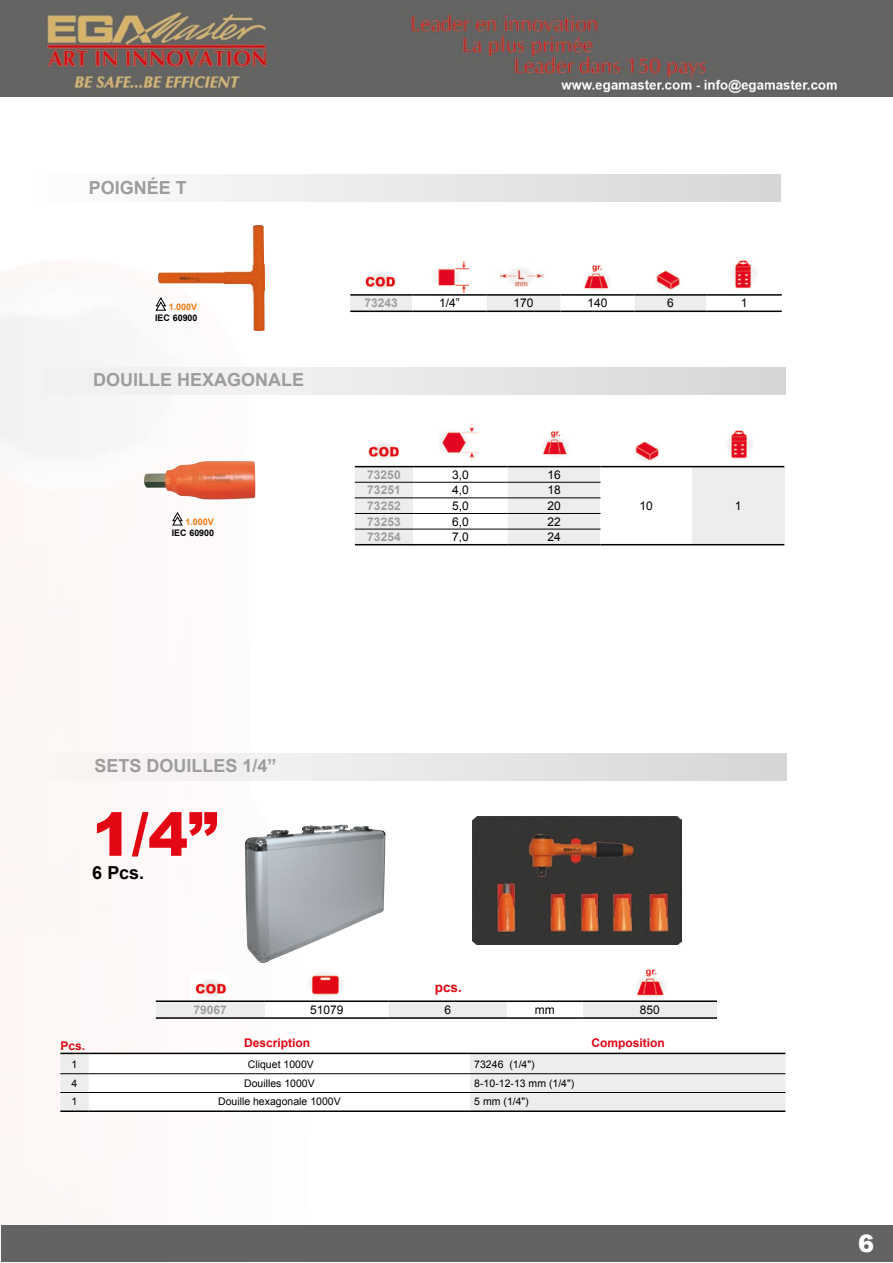
<style>
.page{position:relative;width:893px;height:1263px;background:#fff}
.page>*{position:absolute;margin:0;border:0;box-sizing:border-box;transform-origin:0 0}
.t1{font:900 60px "Arial";color:#e30613}
.t2{font:900 24px "Arial";color:#fff}
.t3{font:700 18px "Arial";color:#9d9d9c}
.t4{font:700 18px "Arial";color:#000}
.t5{font:700 13.5px "Arial";color:#e30613}
.t6{font:12px "Arial";color:#000}
.t7{font:700 12px "Arial";color:#9d9d9c}
.t8{font:700 12px "Arial";color:#e30613}
.t9{font:10.5px "Arial";color:#000}
.t10{font:700 9px "Arial";color:#000}
.t11{font:700 9px "Arial";color:#ef7b10}
</style>
<div class="page">
<div style="left:1px;top:1225px;width:891px;height:37px;background:#646363"></div>
<img style="left:0;top:0;width:893px;height:97px">
<img style="left:637px;top:969px;width:28px;height:28px">
<img style="left:440px;top:423px;width:38px;height:39px">
<img style="left:543px;top:431px;width:24px;height:25px">
<img style="left:635px;top:441px;width:24px;height:20px">
<img style="left:368px;top:443px;width:31px;height:16px">
<div style="left:44px;top:367px;width:741px;height:28px;background:linear-gradient(to right,#f7f7f7,#d9d8d8)"></div>
<svg style="left:172px;top:512px;width:11px;height:14px"></svg>
<img style="left:435px;top:261px;width:34px;height:32px">
<img style="left:584px;top:265px;width:25px;height:25px">
<img style="left:656px;top:270px;width:24px;height:20px">
<img style="left:498px;top:268px;width:47px;height:20px">
<img style="left:365px;top:273px;width:31px;height:16px">
<img style="left:731px;top:260px;width:25px;height:29px">
<img style="left:158px;top:225px;width:107px;height:106px">
<svg style="left:350px;top:296px;width:356px;height:15px"></svg>
<hr style="left:350px;top:294px;width:62px;height:2px;background:#000">
<hr style="left:412px;top:294px;width:74px;height:2px;background:#000">
<hr style="left:486px;top:294px;width:74px;height:2px;background:#000">
<hr style="left:560px;top:294px;width:74px;height:2px;background:#000">
<hr style="left:634px;top:294px;width:72px;height:2px;background:#000">
<hr style="left:706px;top:294px;width:76px;height:2px;background:#000">
<hr style="left:350px;top:311px;width:62px;height:1px;background:#000">
<hr style="left:412px;top:311px;width:74px;height:1px;background:#000">
<hr style="left:486px;top:311px;width:74px;height:1px;background:#000">
<hr style="left:560px;top:311px;width:74px;height:1px;background:#000">
<hr style="left:634px;top:311px;width:72px;height:1px;background:#000">
<hr style="left:706px;top:311px;width:76px;height:1px;background:#000">
<div style="left:40px;top:174px;width:741px;height:28px;background:linear-gradient(to right,#fdfdfd,#d6d5d5)"></div>
<svg style="left:155px;top:297px;width:11px;height:14px"></svg>
<img style="left:144px;top:461px;width:111px;height:38px">
<img style="left:727px;top:430px;width:25px;height:29px">
<svg style="left:355px;top:467px;width:246px;height:77px"></svg>
<div style="left:692px;top:467px;width:92px;height:78px;background:#ededed"></div>
<hr style="left:355px;top:498px;width:58px;height:1px;background:#000">
<hr style="left:413px;top:498px;width:95px;height:1px;background:#000">
<hr style="left:355px;top:513px;width:58px;height:1px;background:#000">
<hr style="left:413px;top:513px;width:95px;height:1px;background:#000">
<hr style="left:508px;top:513px;width:93px;height:1px;background:#000">
<hr style="left:355px;top:466px;width:58px;height:1px;background:#000">
<hr style="left:413px;top:466px;width:95px;height:1px;background:#000">
<hr style="left:508px;top:466px;width:93px;height:1px;background:#000">
<hr style="left:601px;top:466px;width:91px;height:1px;background:#000">
<hr style="left:692px;top:466px;width:92px;height:1px;background:#000">
<hr style="left:355px;top:544px;width:58px;height:1px;background:#000">
<hr style="left:413px;top:544px;width:95px;height:1px;background:#000">
<hr style="left:508px;top:544px;width:93px;height:1px;background:#000">
<hr style="left:601px;top:544px;width:91px;height:1px;background:#000">
<hr style="left:692px;top:544px;width:92px;height:1px;background:#000">
<hr style="left:355px;top:482px;width:58px;height:1px;background:#000">
<hr style="left:413px;top:482px;width:95px;height:1px;background:#000">
<hr style="left:508px;top:482px;width:93px;height:1px;background:#000">
<hr style="left:508px;top:498px;width:93px;height:1px;background:#000">
<hr style="left:355px;top:529px;width:58px;height:1px;background:#000">
<hr style="left:413px;top:529px;width:95px;height:1px;background:#000">
<hr style="left:508px;top:529px;width:93px;height:1px;background:#000">
<img style="left:195px;top:978px;width:32px;height:20px">
<img style="left:307px;top:973px;width:35px;height:24px">
<div style="left:45px;top:753px;width:742px;height:27px;background:linear-gradient(to right,#fbf8f7,#d7d7d8)"></div>
<svg style="left:156px;top:1002px;width:561px;height:15px"></svg>
<div style="left:507px;top:1001px;width:76px;height:17px;background:#fff"></div>
<hr style="left:156px;top:1000px;width:109px;height:2px;background:#000">
<hr style="left:265px;top:1000px;width:124px;height:2px;background:#000">
<hr style="left:389px;top:1000px;width:118px;height:2px;background:#000">
<hr style="left:507px;top:1000px;width:76px;height:2px;background:#000">
<hr style="left:583px;top:1000px;width:134px;height:2px;background:#000">
<hr style="left:156px;top:1017px;width:109px;height:2px;background:#000">
<hr style="left:265px;top:1017px;width:124px;height:2px;background:#000">
<hr style="left:389px;top:1017px;width:118px;height:2px;background:#000">
<hr style="left:507px;top:1017px;width:76px;height:2px;background:#000">
<hr style="left:583px;top:1017px;width:134px;height:2px;background:#000">
<svg style="left:60px;top:1053px;width:725px;height:57px"></svg>
<hr style="left:89px;top:1092px;width:381px;height:1px;background:#000">
<hr style="left:60px;top:1110px;width:29px;height:2px;background:#000">
<hr style="left:89px;top:1110px;width:381px;height:2px;background:#000">
<hr style="left:470px;top:1110px;width:315px;height:2px;background:#000">
<hr style="left:470px;top:1092px;width:315px;height:1px;background:#000">
<img style="left:473px;top:816px;width:208px;height:129px">
<img style="left:245px;top:824px;width:140px;height:140px">
<h3 class="t3" style="left:89px;top:175px;width:100px">POIGNÉE T</h3>
<p class="t11" style="left:169px;top:301px;width:30px">1.000V</p>
<p class="t10" style="left:155px;top:312px;width:44px">IEC 60900</p>
<h3 class="t3" style="left:93px;top:368px;width:213px">DOUILLE HEXAGONALE</h3>
<p class="t11" style="left:185px;top:516px;width:30px">1.000V</p>
<p class="t10" style="left:172px;top:527px;width:44px">IEC 60900</p>
<p class="t7" style="left:365px;top:295px;width:35px">73243</p>
<p class="t6" style="left:439px;top:295px;width:22px">1/4”</p>
<p class="t6" style="left:513px;top:295px;width:22px">170</p>
<p class="t6" style="left:587px;top:295px;width:22px">140</p>
<p class="t6" style="left:667px;top:295px;width:8px">6</p>
<p class="t6" style="left:741px;top:295px;width:8px">1</p>
<p class="t7" style="left:367px;top:467px;width:35px">73250</p>
<p class="t6" style="left:452px;top:467px;width:18px">3,0</p>
<p class="t6" style="left:547px;top:467px;width:15px">16</p>
<p class="t7" style="left:367px;top:482px;width:35px">73251</p>
<p class="t6" style="left:452px;top:482px;width:18px">4,0</p>
<p class="t6" style="left:547px;top:482px;width:15px">18</p>
<p class="t7" style="left:367px;top:498px;width:35px">73252</p>
<p class="t6" style="left:452px;top:498px;width:18px">5,0</p>
<p class="t6" style="left:547px;top:498px;width:15px">20</p>
<p class="t7" style="left:367px;top:513px;width:35px">73253</p>
<p class="t6" style="left:452px;top:514px;width:18px">6,0</p>
<p class="t6" style="left:547px;top:514px;width:15px">22</p>
<p class="t7" style="left:367px;top:529px;width:35px">73254</p>
<p class="t6" style="left:452px;top:529px;width:18px">7,0</p>
<p class="t6" style="left:547px;top:529px;width:15px">24</p>
<p class="t6" style="left:640px;top:498px;width:15px">10</p>
<p class="t6" style="left:735px;top:498px;width:8px">1</p>
<h3 class="t3" style="left:94px;top:753px;width:184px">SETS DOUILLES 1/4”</h3>
<h1 class="t1" style="left:92px;top:791px;width:127px">1/4”</h1>
<h3 class="t4" style="left:92px;top:861px;width:54px">6 Pcs.</h3>
<p class="t5" style="left:435px;top:978px;width:29px">pcs.</p>
<p class="t7" style="left:194px;top:1002px;width:35px">79067</p>
<p class="t6" style="left:310px;top:1002px;width:35px">51079</p>
<p class="t6" style="left:444px;top:1002px;width:8px">6</p>
<p class="t6" style="left:535px;top:1002px;width:21px">mm</p>
<p class="t6" style="left:640px;top:1002px;width:22px">850</p>
<p class="t8" style="left:60px;top:1038px;width:26px">Pcs.</p>
<p class="t8" style="left:244px;top:1035px;width:68px">Description</p>
<p class="t8" style="left:592px;top:1035px;width:75px">Composition</p>
<p class="t9" style="left:72px;top:1057px;width:7px">1</p>
<p class="t9" style="left:248px;top:1057px;width:67px">Cliquet 1000V</p>
<p class="t9" style="left:474px;top:1057px;width:62px">73246 (1/4")</p>
<p class="t9" style="left:72px;top:1076px;width:7px">4</p>
<p class="t9" style="left:244px;top:1076px;width:72px">Douilles 1000V</p>
<p class="t9" style="left:474px;top:1076px;width:102px">8-10-12-13 mm (1/4")</p>
<p class="t9" style="left:72px;top:1095px;width:7px">1</p>
<p class="t9" style="left:218px;top:1095px;width:124px">Douille hexagonale 1000V</p>
<p class="t9" style="left:474px;top:1095px;width:56px">5 mm (1/4")</p>
<h2 class="t2" style="left:858px;top:1226px;width:18px">6</h2>
</div>
